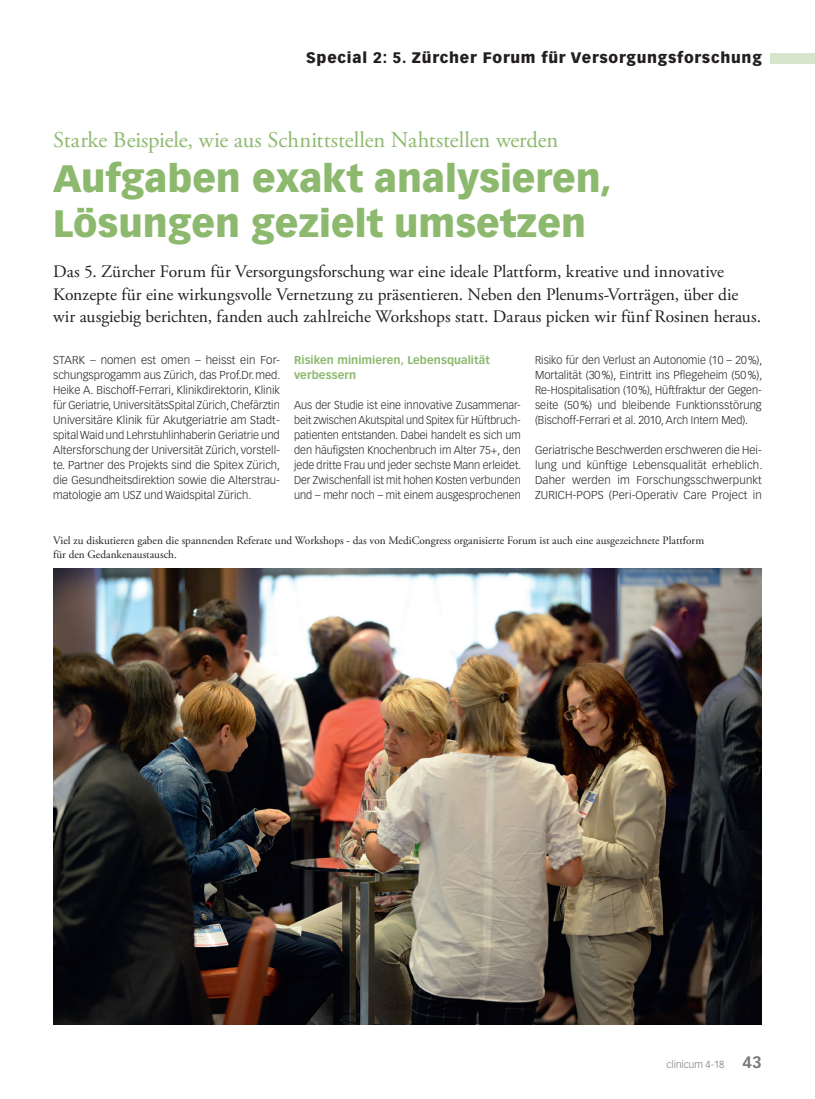
<style>
.page{position:relative;width:815px;height:1099px;background:#fff}
.page>*{position:absolute;margin:0;border:0;box-sizing:border-box;transform-origin:0 0}
.Titel_Special{font:900 37.5px/45px "Vectora LT Std";color:#8db96e}
.OT_Special{font:22.5px "Adobe Garamond Pro";letter-spacing:-.01em;color:#8db96e}
.Lead{font:17.5px/22.5px "Adobe Garamond Pro";color:#231f20}
.t1{font:900 15px "Vectora LT Std";letter-spacing:.05em;color:#231f20}
.Lauftext{font:300 11.25px/15px "Vectora LT Std";color:#231f20;text-align:justify}
.Legende{font:11.25px/13.5px "Adobe Garamond Pro";color:#231f20}
.ZT_Special{font:700 11.25px/15px "Vectora LT Std";letter-spacing:.005em;color:#8db96e}
.t2{font:300 10px "Vectora LT Std";color:#76787b}
.s1{font-weight:700;font-size:16.25px}
</style>
<div class="page">
<div style="left:770px;top:53px;width:45px;height:10px;background:#d8e5cd"></div>
<img style="left:53px;top:569px;width:709px;height:455px">
<h3 class="t1" style="left:306px;top:49px;width:457px">Special 2: 5. Zürcher Forum für Versorgungsforschung</h3>
<p class="OT_Special" style="left:53px;top:126px;width:507px">Starke Beispiele, wie aus Schnittstellen Nahtstellen werden</p>
<p class="Titel_Special" style="left:53px;top:155px;width:560px">Aufgaben exakt analysieren,<br>Lösungen gezielt umsetzen</p>
<p class="Lead" style="left:53px;top:261px;width:709px">Das 5. Zürcher Forum für Versorgungsforschung war eine ideale Plattform, kreative und innovative<br>Konzepte für eine wirkungsvolle Vernetzung zu präsentieren. Neben den Plenums-Vorträgen, über die wir ausgiebig berichten, fanden auch zahlreiche Workshops statt. Daraus picken wir fünf Rosinen heraus.</p>
<p class="Lauftext" style="left:53px;top:353px;width:229px">STARK – nomen est omen – heisst ein For&shy;schungsprogamm aus Zürich, das Prof.Dr.med.<br>Heike A. Bischoff-Ferrari, Klinikdirektorin, Klinik für Geriatrie, UniversitätsSpital Zürich, Chefärztin Universitäre Klinik für Akutgeriatrie am Stadt&shy;spital Waid und Lehrstuhlinhaberin Geriatrie und Altersforschung der Universität Zürich, vorstell&shy;te. Partner des Projekts sind die Spitex Zürich, die Gesundheitsdirektion sowie die Alterstrau&shy;matologie am USZ und Waidspital Zürich.</p>
<p class="ZT_Special" style="left:294px;top:353px;width:197px">Risiken minimieren, Lebensqualität verbessern</p>
<p class="Lauftext" style="left:294px;top:398px;width:229px">Aus der Studie ist eine innovative Zusammenar&shy;beit zwischen Akutspital und Spitex für Hüftbruch&shy;patienten entstanden. Dabei handelt es sich um den häufigsten Knochenbruch im Alter 75+, den jede dritte Frau und jeder sechste Mann erleidet.<br>Der Zwischenfall ist mit hohen Kosten verbunden und – mehr noch – mit einem ausgesprochenen</p>
<p class="Lauftext" style="left:535px;top:353px;width:229px">Risiko für den Verlust an Autonomie (10 – 20%), Mortalität (30%), Eintritt ins Pflegeheim (50%), Re-Hospitalisation (10%), Hüftfraktur der Gegen&shy;seite (50%) und bleibende Funktionsstörung (Bischoff-Ferrari et al. 2010, Arch Intern Med).</p>
<p class="Lauftext" style="left:535px;top:443px;width:229px">Geriatrische Beschwerden erschweren die Hei&shy;lung und künftige Lebensqualität erheblich.<br>Daher werden im Forschungsschwerpunkt ZURICH-POPS (Peri-Operativ Care Project in</p>
<p class="Legende" style="left:53px;top:534px;width:653px">Viel zu diskutieren gaben die spannenden Referate und Workshops - das von MediCongress organisierte Forum ist auch eine ausgezeichnete Plattform für den Gedankenaustausch.</p>
<p class="t2" style="left:667px;top:1058px;width:97px">clinicum 4-18 <span class="s1">43</span></p>
</div>
